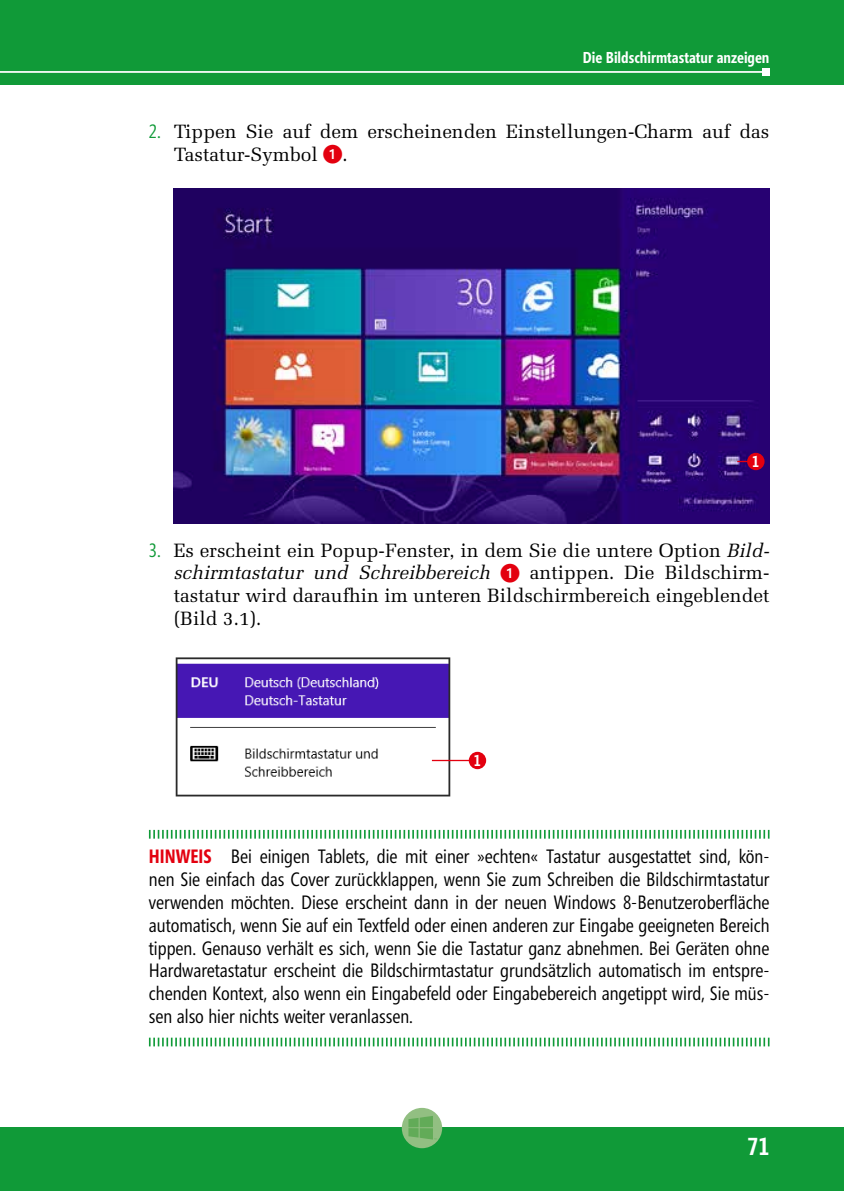
<style>
.page{position:relative;width:844px;height:1191px;background:#fff}
.page>*{position:absolute;margin:0;border:0;box-sizing:border-box;transform-origin:0 0}
.t1{font:700 24.5px "Segoe Condensed";color:#fff}
.t2{font:19.25px/22.8px "Segoe Condensed";color:#000;text-align:justify}
.t3{font:19.25px/22.8px "Melior";color:#000}
.t4{font:700 15.75px "Segoe Condensed";color:#fff}
.s1{font-family:"Segoe Condensed";color:#109a38}
.s2{font-family:"European Pi One";color:#e3000f}
.s3{font-style:italic}
.s4{font-weight:700;color:#e3000f}
</style>
<div class="page">
<div style="left:0;top:0;width:843px;height:85px;background:#109a38"></div>
<div style="left:0;top:1127px;width:843px;height:64px;background:#109a38"></div>
<hr style="left:0;top:71px;width:765px;height:2px;background:#fff">
<div style="left:762px;top:68px;width:7px;height:7px;background:#fff"></div>
<div style="left:401px;top:1107px;width:41px;height:41px;background:#92bf82;border-radius:50%"></div>
<svg style="left:408px;top:1116px;width:28px;height:23px"></svg>
<svg style="left:149px;top:830px;width:620px;height:8px"></svg>
<svg style="left:149px;top:1037px;width:620px;height:9px"></svg>
<img style="left:174px;top:188px;width:595px;height:335px">
<img style="left:175px;top:657px;width:277px;height:140px">
<div style="left:747px;top:453px;width:17px;height:17px;background:#e3000f;border-radius:50%"></div>
<hr style="left:432px;top:760px;width:38px;height:1px;background:#e3000f">
<div style="left:468px;top:752px;width:18px;height:17px;background:#e3000f;border-radius:50%"></div>
<p class="t4" style="left:582px;top:48px;width:188px">Die Bildschirmtastatur anzeigen</p>
<p class="t3" style="left:174px;top:121px;width:597px;text-indent:-25px"><span class="s1">2.</span> Tippen Sie auf dem erscheinenden Einstellungen-Charm auf das<br>Tastatur-Symbol <span class="s2">1</span>.</p>
<p class="t4" style="left:752px;top:452px;width:9px">1</p>
<p class="t3" style="left:174px;top:538px;width:597px;text-align:justify;text-indent:-25px"><span class="s1">3.</span> Es erscheint ein Popup-Fenster, in dem Sie die untere Option <span class="s3">Bild&shy;schirmtastatur und Schreibbereich</span> <span class="s2">1</span> antippen. Die Bildschirm&shy;tastatur wird daraufhin im unteren Bildschirmbereich eingeblendet (Bild 3.1).</p>
<p class="t4" style="left:474px;top:751px;width:9px">1</p>
<p class="t2" style="left:149px;top:845px;width:622px"><span class="s4">HINWEIS</span> Bei einigen Tablets, die mit einer »echten« Tastatur ausgestattet sind, kön&shy;nen Sie einfach das Cover zurückklappen, wenn Sie zum Schreiben die Bildschirmtastatur verwenden möchten. Diese erscheint dann in der neuen Windows 8-Benutzeroberfläche automatisch, wenn Sie auf ein Textfeld oder einen anderen zur Eingabe geeigneten Bereich tippen. Genauso verhält es sich, wenn Sie die Tastatur ganz abnehmen. Bei Geräten ohne Hardwaretastatur erscheint die Bildschirmtastatur grundsätzlich automatisch im entspre&shy;chenden Kontext, also wenn ein Eingabefeld oder Eingabebereich angetippt wird, Sie müs&shy;sen also hier nichts weiter veranlassen.</p>
<p class="t1" style="left:747px;top:1132px;width:23px">71</p>
</div>
